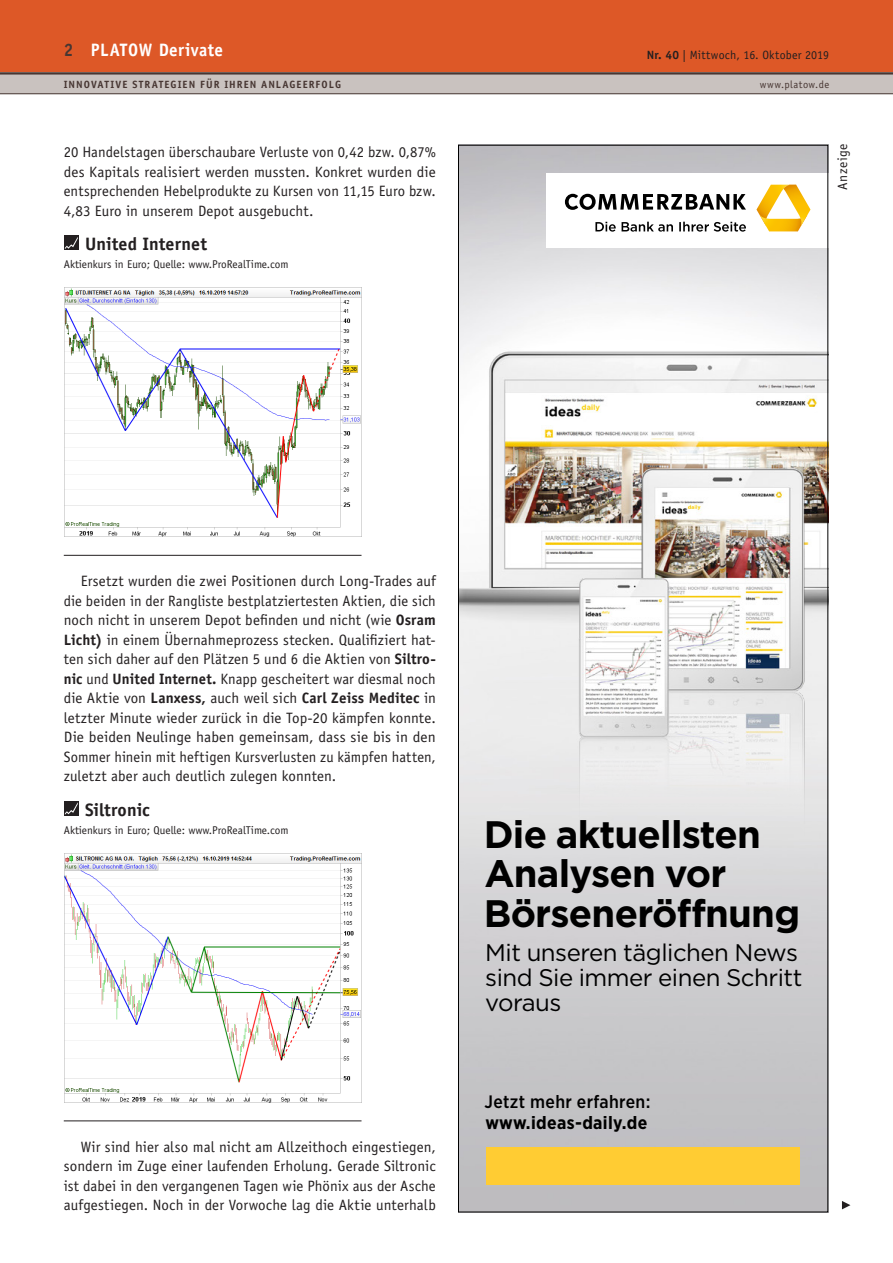
<style>
.page{position:relative;width:893px;height:1263px;background:#fff}
.page>*{position:absolute;margin:0;border:0;box-sizing:border-box;transform-origin:0 0}
.t1{font:700 38.25px/39.3px "Gotham";letter-spacing:-.02em;color:#000}
.t2{font:24px/25px "Gotham";letter-spacing:-.02em;color:#000}
.t3{font:500 18px/21px "Gotham Narrow";letter-spacing:.02em;color:#000}
._20_Kasten_Kopf{font:700 18px "Officina Sans Std";letter-spacing:.005em;color:#231f20}
.t4{font:700 18px "Officina Sans Std";letter-spacing:.025em;color:#fff;scale:.95 1}
._06_Fließtext_Einzug{font:15px/19.5px "Officina Sans Std";letter-spacing:.005em;color:#231f20;text-align:justify}
._21_Kastentext{font:13.5px "Officina Sans Std";letter-spacing:.04em;color:#231f20}
._20_Kasten_Kopf-2{font:12px "Officina Sans Std";letter-spacing:.015em;color:#231f20}
._20_Kasten_Kopf-3{font:11.25px "Officina Sans Std";color:#231f20}
.t5{font:700 10.5px "Officina Sans Std";letter-spacing:.095em;color:#473632}
.t6{font:10.5px "Officina Sans Std";letter-spacing:.045em;color:#473632}
.s1{color:#473632}
.s2{font-weight:700}
</style>
<div class="page">
<div style="left:0;top:0;width:893px;height:72px;background:#dd5827"></div>
<div style="left:0;top:72px;width:893px;height:22px;background:#c9c2bf"></div>
<hr style="left:0;top:72px;width:893px;height:3px;background:#473632">
<hr style="left:0;top:94px;width:893px;height:1px;background:#473632">
<svg style="left:842px;top:1201px;width:8px;height:8px"></svg>
<hr style="left:64px;top:1120px;width:297px;height:1px;background:#231f20">
<img style="left:64px;top:853px;width:298px;height:249px">
<div style="left:64px;top:801px;width:15px;height:15px;background:#231f20"></div>
<svg style="left:65px;top:802px;width:13px;height:13px"></svg>
<hr style="left:64px;top:555px;width:297px;height:1px;background:#231f20">
<img style="left:64px;top:288px;width:298px;height:249px">
<div style="left:64px;top:235px;width:15px;height:15px;background:#231f20"></div>
<svg style="left:65px;top:237px;width:13px;height:12px"></svg>
<img style="left:460px;top:147px;width:366px;height:1063px">
<div style="left:546px;top:173px;width:282px;height:74px;background:#fff"></div>
<svg style="left:565px;top:194px;width:181px;height:16px"></svg>
<svg style="left:756px;top:185px;width:54px;height:46px"></svg>
<svg style="left:595px;top:222px;width:151px;height:10px"></svg>
<div style="left:486px;top:1147px;width:314px;height:38px;background:#fc3"></div>
<p class="t4" style="left:64px;top:39px;width:169px"><span class="s1">2</span> PLATOW Derivate</p>
<p class="_20_Kasten_Kopf-2" style="left:647px;top:47px;width:184px"><span class="s2">Nr. 40</span> | Mittwoch, 16. Oktober 2019</p>
<p class="t5" style="left:64px;top:78px;width:279px">INNOVATIVE STRATEGIEN FÜR IHREN ANLAGEERFOLG</p>
<p class="t6" style="left:760px;top:79px;width:71px">www.platow.de</p>
<p class="_06_Fließtext_Einzug" style="left:64px;top:143px;width:374px">20 Handelstagen überschaubare Verluste von 0,42 bzw. 0,87% des Kapitals realisiert werden mussten. Konkret wurden die entsprechenden Hebelprodukte zu Kursen von 11,15 Euro bzw.<br>4,83 Euro in unserem Depot ausgebucht.</p>
<p class="_20_Kasten_Kopf" style="left:85px;top:233px;width:124px">United Internet</p>
<p class="_20_Kasten_Kopf-3" style="left:64px;top:258px;width:226px">Aktienkurs in Euro; Quelle: www.ProRealTime.com</p>
<p class="_21_Kastentext" style="left:835px;top:190px;width:48px;rotate:-90deg">Anzeige</p>
<p class="_06_Fließtext_Einzug" style="left:64px;top:572px;width:374px;text-indent:17px">Ersetzt wurden die zwei Positionen durch Long-Trades auf die beiden in der Rangliste bestplatziertesten Aktien, die sich noch nicht in unserem Depot befinden und nicht (wie <span class="s2">Osram Licht)</span> in einem Übernahmeprozess stecken. Qualifiziert hat&shy;ten sich daher auf den Plätzen 5 und 6 die Aktien von <span class="s2">Siltro&shy;nic</span> und <span class="s2">United Internet.</span> Knapp gescheitert war diesmal noch die Aktie von <span class="s2">Lanxess,</span> auch weil sich <span class="s2">Carl Zeiss Meditec</span> in letzter Minute wieder zurück in die Top-20 kämpfen konnte.<br>Die beiden Neulinge haben gemeinsam, dass sie bis in den Sommer hinein mit heftigen Kursverlusten zu kämpfen hatten, zuletzt aber auch deutlich zulegen konnten.</p>
<p class="_20_Kasten_Kopf" style="left:85px;top:798px;width:66px">Siltronic</p>
<p class="_20_Kasten_Kopf-3" style="left:64px;top:823px;width:226px">Aktienkurs in Euro; Quelle: www.ProRealTime.com</p>
<p class="_06_Fließtext_Einzug" style="left:64px;top:1137px;width:374px;text-indent:17px">Wir sind hier also mal nicht am Allzeithoch eingestiegen, sondern im Zuge einer laufenden Erholung. Gerade Siltronic ist dabei in den vergangenen Tagen wie Phönix aus der Asche aufgestiegen. Noch in der Vorwoche lag die Aktie unterhalb</p>
<p class="t1" style="left:484px;top:814px;width:318px">Die aktuellsten<br>Analysen vor<br>Börseneröffnung</p>
<p class="t2" style="left:485px;top:939px;width:319px">Mit unseren täglichen News sind Sie immer einen Schritt voraus</p>
<p class="t3" style="left:484px;top:1091px;width:168px">Jetzt mehr erfahren: <span class="s2">www.ideas-daily.de</span></p>
</div>
